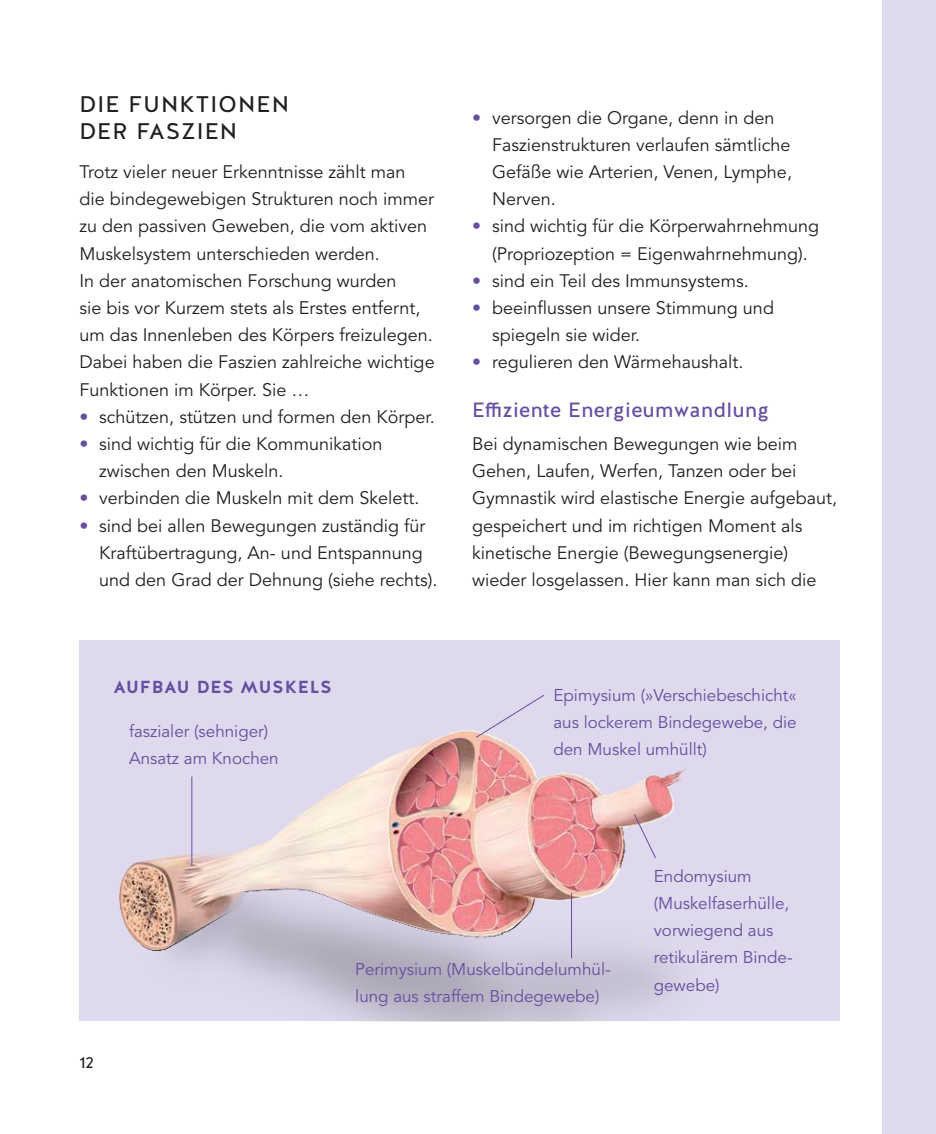
<style>
.page{position:relative;width:936px;height:1134px;background:#fff}
.page>*{position:absolute;margin:0;border:0;box-sizing:border-box;transform-origin:0 0}
.t1{font:22.6px/27.2px "Halis GR";letter-spacing:.05em;color:#221f1f}
.t2{font:20.6px "Halis GR";letter-spacing:.02em;color:#664ea0}
.t3{font:18px/27.2px "Avenir LT Std";color:#221f1f}
.t4{font:700 17.4px "Halis GR";letter-spacing:.05em;color:#664ea0}
.t5{font:17px/27.2px "Avenir LT Std";color:#664ea0}
.t6{font:16px "Halis GR";color:#221f1f}
.s1{color:#664ea0}
</style>
<div class="page">
<div style="left:882px;top:0;width:53px;height:1134px;background:#ded9ec"></div>
<div style="left:79px;top:640px;width:760px;height:381px;background:#ded9ec"></div>
<img style="left:119px;top:730px;width:568px;height:291px">
<hr style="left:571px;top:893px;width:1px;height:65px;background:#664ea0">
<svg style="left:633px;top:813px;width:23px;height:46px"></svg>
<svg style="left:475px;top:695px;width:70px;height:43px"></svg>
<hr style="left:191px;top:776px;width:1px;height:90px;background:#664ea0">
<p class="t1" style="left:79px;top:90px;width:211px">DIE FUNKTIONEN<br>DER FASZIEN</p>
<p class="t3" style="left:79px;top:159px;width:357px">Trotz vieler neuer Erkenntnisse zählt man die bindegewebigen Strukturen noch immer zu den passiven Geweben, die vom aktiven Muskelsystem unterschieden werden.<br>In der anatomischen Forschung wurden<br>sie bis vor Kurzem stets als Erstes entfernt, um das Innenleben des Körpers freizulegen.<br>Dabei haben die Faszien zahlreiche wichtige Funktionen im Körper. Sie …</p>
<p class="t3" style="left:79px;top:404px;width:357px"><span class="s1">•</span> schützen, stützen und formen den Körper.</p>
<p class="t3" style="left:99px;top:431px;width:284px;text-indent:-20px"><span class="s1">•</span> sind wichtig für die Kommunikation zwischen den Muskeln.</p>
<p class="t3" style="left:79px;top:485px;width:341px"><span class="s1">•</span> verbinden die Muskeln mit dem Skelett.</p>
<p class="t3" style="left:99px;top:513px;width:340px;text-indent:-20px"><span class="s1">•</span> sind bei allen Bewegungen zuständig für<br>Kraftübertragung, An- und Entspannung und den Grad der Dehnung (siehe rechts).</p>
<p class="t4" style="left:113px;top:676px;width:219px">AUFBAU DES MUSKELS</p>
<p class="t5" style="left:129px;top:718px;width:151px">faszialer (sehniger)<br>Ansatz am Knochen</p>
<p class="t3" style="left:492px;top:105px;width:301px;text-indent:-20px"><span class="s1">•</span> versorgen die Organe, denn in den<br>Faszienstrukturen verlaufen sämtliche<br>Gefäße wie Arterien, Venen, Lymphe,<br>Nerven.</p>
<p class="t3" style="left:472px;top:213px;width:348px;text-align:center"><span class="s1">•</span> sind wichtig für die Körperwahrnehmung (Propriozeption = Eigenwahrnehmung).</p>
<p class="t3" style="left:472px;top:268px;width:278px"><span class="s1">•</span> sind ein Teil des Immunsystems.</p>
<p class="t3" style="left:492px;top:295px;width:283px;text-indent:-20px"><span class="s1">•</span> beeinlussen unsere Stimmung und spiegeln sie wider.</p>
<p class="t3" style="left:472px;top:349px;width:272px"><span class="s1">•</span> regulieren den Wärmehaushalt.</p>
<p class="t2" style="left:472px;top:398px;width:298px">Eiziente Energieumwandlung</p>
<p class="t3" style="left:472px;top:431px;width:366px">Bei dynamischen Bewegungen wie beim Gehen, Laufen, Werfen, Tanzen oder bei Gymnastik wird elastische Energie aufgebaut, gespeichert und im richtigen Moment als kinetische Energie (Bewegungsenergie) wieder losgelassen. Hier kann man sich die</p>
<p class="t5" style="left:553px;top:682px;width:245px;text-align:justify">Epimysium (»Verschiebeschicht« aus lockerem Bindegewebe, die den Muskel umhüllt)</p>
<p class="t6" style="left:79px;top:1055px;width:16px">12</p>
<p class="t5" style="left:355px;top:956px;width:257px">Perimysium (Muskelbündelumhül&shy;lung aus straffem Bindegewebe)</p>
<p class="t5" style="left:653px;top:863px;width:140px">Endomysium (Muskelfaserhülle, vorwiegend aus retikulärem Binde&shy;gewebe)</p>
</div>
